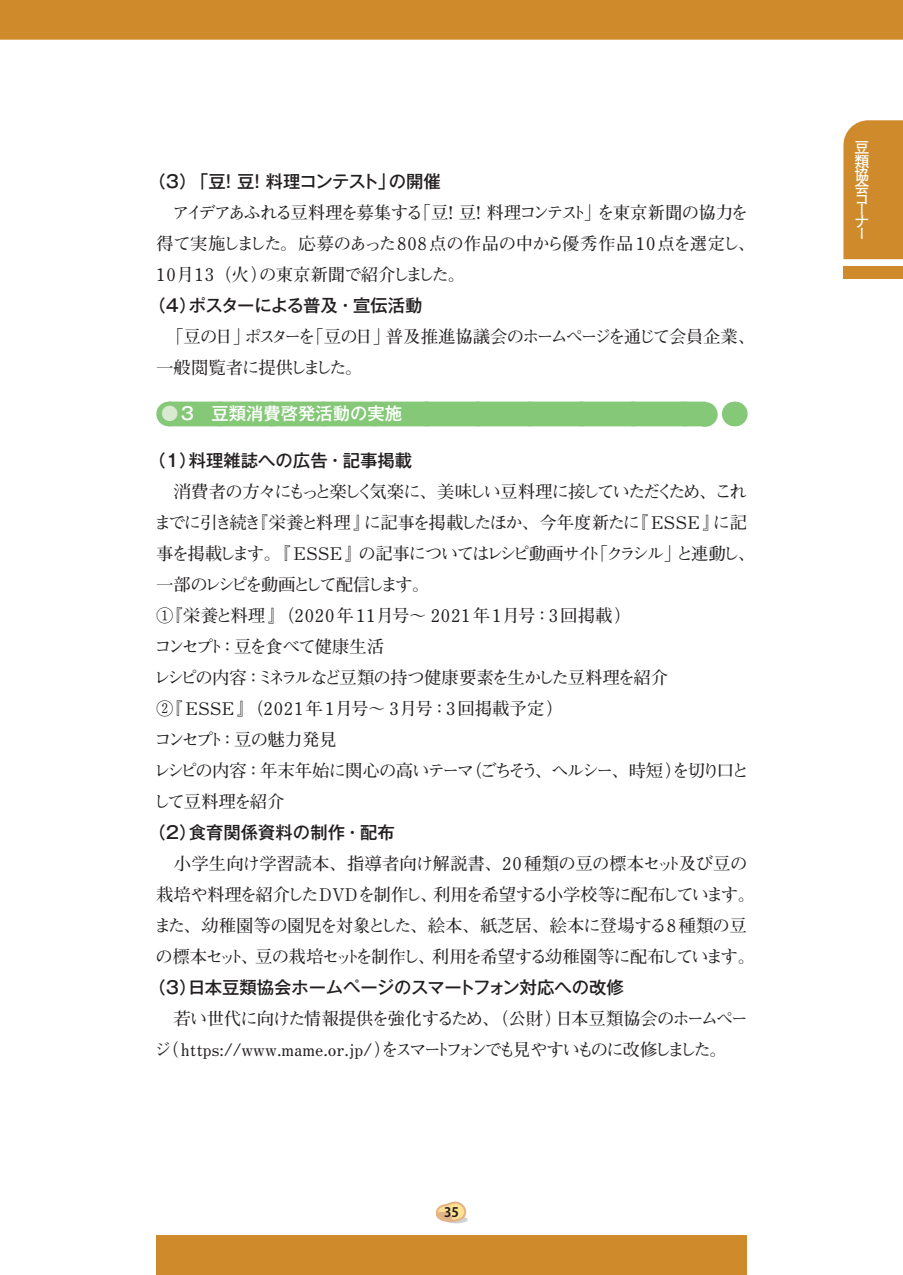
<style>
.page{position:relative;width:903px;height:1275px;background:#fff}
.page>*{position:absolute;margin:0;border:0;box-sizing:border-box;transform-origin:0 0}
.t1{font:500 27.82px "Gothic MB101 Pr 6 N";color:#85c878}
.t2{font:700 17.32px/31px "Futo Min A101 Pr 6 N";letter-spacing:-.055em;color:#231f20}
.t3{font:700 17.32px/31px "Futo Min A101 Pr 6 N";letter-spacing:-.03em;color:#231f20}
.t4{font:700 17.32px/31px "Futo Min A101 Pr 6 N";letter-spacing:-.035em;color:#231f20}
.t5{font:500 17.32px "Gothic MB101 Pr 6 N";color:#231f20}
.t6{font:700 17.32px/31px "Futo Min A101 Pr 6 N";letter-spacing:-.075em;color:#231f20}
.t7{font:500 17.32px "Gothic MB101 Pr 6 N";letter-spacing:-.04em;color:#231f20}
.t8{font:500 17.32px "Gothic MB101 Pr 6 N";letter-spacing:-.045em;color:#231f20}
.t9{font:500 17.32px "Gothic MB101 Pr 6 N";color:#fff}
.t10{font:700 14.88px/13.3px "Futo Go B101 Pr 6 N";color:#fff}
.t11{font:700 12.95px "Koz Go Pro";color:#231f20}
.s1{color:#d8ebd2}
</style>
<div class="page">
<svg style="left:435px;top:1202px;width:33px;height:21px"></svg>
<div style="left:156px;top:1235px;width:591px;height:40px;background:#cf8b2b"></div>
<div style="left:843px;top:120px;width:60px;height:139px;background:#cf8b2b"></div>
<div style="left:843px;top:267px;width:60px;height:12px;background:#cf8b2b"></div>
<div style="left:0;top:0;width:903px;height:40px;background:#cf8b2b"></div>
<svg style="left:734px;top:402px;width:1px;height:24px"></svg>
<div style="left:169px;top:402px;width:537px;height:24px;background:#85c878"></div>
<p class="t7" style="left:149px;top:167px;width:294px">（3）「豆！豆！料理コンテスト」の開催</p>
<p class="t4" style="left:156px;top:196px;width:601px">　アイデアあふれる豆料理を募集する「豆！豆！料理コンテスト」を東京新聞の協力を得て実施しました。応募のあった808点の作品の中から優秀作品10点を選定し、<br>10月13（火）の東京新聞で紹介しました。</p>
<p class="t8" style="left:149px;top:291px;width:275px">（4）ポスターによる普及・宣伝活動</p>
<p class="t6" style="left:156px;top:320px;width:600px">　「豆の日」ポスターを「豆の日」普及推進協議会のホームページを通じて会員企業、一般閲覧者に提供しました。</p>
<p class="t9" style="left:161px;top:399px;width:243px"><span class="s1">●</span>3　豆類消費啓発活動の実施</p>
<h1 class="t1" style="left:691px;top:391px;width:29px">●</h1>
<p class="t5" style="left:149px;top:446px;width:265px">（1）料理雑誌への広告・記事掲載</p>
<p class="t2" style="left:153px;top:475px;width:604px">　消費者の方々にもっと楽しく気楽に、美味しい豆料理に接していただくため、これまでに引き続き『栄養と料理』に記事を掲載したほか、今年度新たに『 ESSE 』に記事を掲載します。『 ESSE 』の記事についてはレシピ動画サイト「クラシル」と連動し、一部のレシピを動画として配信します。<br>①『栄養と料理』（2020年11月号～ 2021年1月号：3回掲載）<br>コンセプト：豆を食べて健康生活<br>レシピの内容：ミネラルなど豆類の持つ健康要素を生かした豆料理を紹介<br>②『ESSE 』（2021年1月号～ 3月号：3回掲載予定）<br>コンセプト：豆の魅力発見<br>レシピの内容：年末年始に関心の高いテーマ（ごちそう、ヘルシー、時短）を切り口として豆料理を紹介</p>
<p class="t5" style="left:149px;top:818px;width:248px">（2）食育関係資料の制作・配布</p>
<p class="t3" style="left:154px;top:847px;width:602px">　小学生向け学習読本、指導者向け解説書、20種類の豆の標本セット及び豆の栽培や料理を紹介したDVDを制作し、利用を希望する小学校等に配布しています。また、幼稚園等の園児を対象とした、絵本、紙芝居、絵本に登場する8種類の豆の標本セット、豆の栽培セットを制作し、利用を希望する幼稚園等に配布しています。</p>
<p class="t5" style="left:149px;top:973px;width:477px">（3）日本豆類協会ホームページのスマートフォン対応への改修</p>
<p class="t2" style="left:154px;top:1002px;width:595px">　若い世代に向けた情報提供を強化するため、（公財）日本豆類協会のホームページ（https://www.mame.or.jp/）をスマートフォンでも見やすいものに改修しました。</p>
<p class="t11" style="left:444px;top:1204px;width:16px">35</p>
<p class="t10" style="left:854px;top:140px;width:16px;text-align:justify">豆類協会</p>
<p class="t10" style="left:854px;top:193px;width:14px;line-height:10.5px">コー</p>
<p class="t10" style="left:854px;top:215px;width:15px;line-height:11.7px">ナー</p>
</div>
